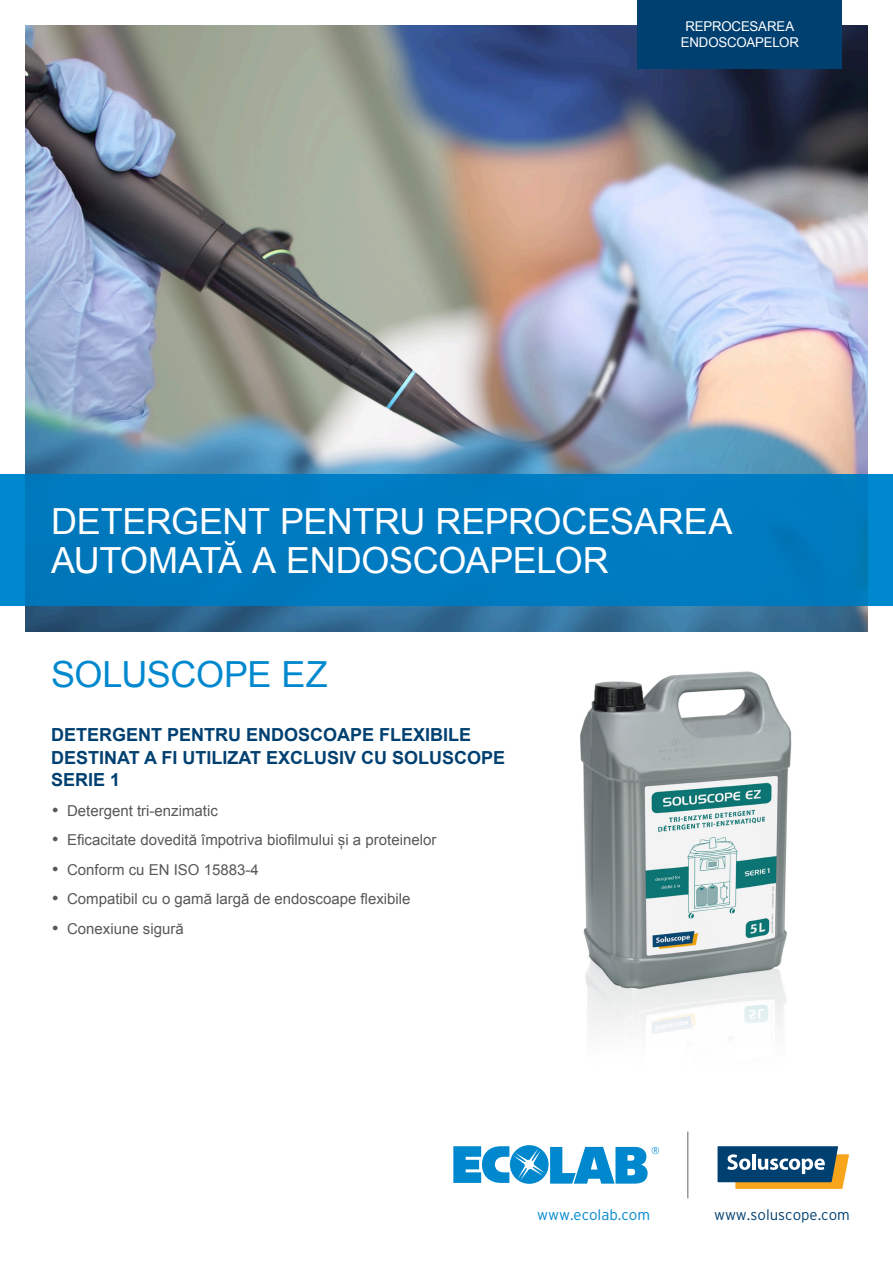
<style>
.page{position:relative;width:893px;height:1263px;background:#fff}
.page>*{position:absolute;margin:0;border:0;box-sizing:border-box;transform-origin:0 0}
.Headline{font:36px/39px "Arial";letter-spacing:-.01em;color:#fff}
.Product_Name{font:36px "Arial";letter-spacing:-.01em;color:#0088ce}
.Body_Copy{font:700 18px/22.5px "Arial";color:#004071}
.Bullets_Change_to_Se{font:15px "Arial";color:#57585a}
.t1{font:300 15px "Interstate";color:#004071}
.t2{font:300 15px "Interstate";color:#0088ce}
.t3{font:13.5px/16.5px "Arial";letter-spacing:-.01em;color:#fff;text-align:center}
</style>
<div class="page">
<img style="left:26px;top:26px;width:841px;height:605px">
<div style="left:638px;top:0;width:204px;height:68px;background:#004071"></div>
<div style="left:0;top:474px;width:893px;height:132px;background:linear-gradient(to bottom,#007cc3,#0079bd)"></div>
<img style="left:580px;top:671px;width:212px;height:375px">
<svg style="left:717px;top:1146px;width:132px;height:43px;background:#5f777c"></svg>
<hr style="left:687px;top:1131px;width:1px;height:67px;background:#636366">
<svg style="left:453px;top:1145px;width:206px;height:39px"></svg>
<p class="t3" style="left:681px;top:18px;width:120px">REPROCESAREA<br>ENDOSCOAPELOR</p>
<p class="Headline" style="left:51px;top:502px;width:683px">DETERGENT PENTRU REPROCESAREA<br>AUTOMATĂ A ENDOSCOAPELOR</p>
<p class="Product_Name" style="left:51px;top:651px;width:278px">SOLUSCOPE EZ</p>
<p class="Body_Copy" style="left:51px;top:724px;width:456px">DETERGENT PENTRU ENDOSCOAPE FLEXIBILE<br>DESTINAT A FI UTILIZAT EXCLUSIV CU SOLUSCOPE<br>SERIE 1</p>
<p class="Bullets_Change_to_Se" style="left:51px;top:801px;width:168px">• Detergent tri-enzimatic</p>
<p class="Bullets_Change_to_Se" style="left:51px;top:830px;width:387px">• Eficacitate dovedită împotriva biofilmului și a proteinelor</p>
<p class="Bullets_Change_to_Se" style="left:51px;top:860px;width:209px">• Conform cu EN ISO 15883-4</p>
<p class="Bullets_Change_to_Se" style="left:51px;top:889px;width:361px">• Compatibil cu o gamă largă de endoscoape flexibile</p>
<p class="Bullets_Change_to_Se" style="left:51px;top:919px;width:134px">• Conexiune sigură</p>
<p class="t2" style="left:537px;top:1206px;width:114px">www.ecolab.com</p>
<p class="t1" style="left:714px;top:1206px;width:137px">www.soluscope.com</p>
</div>
